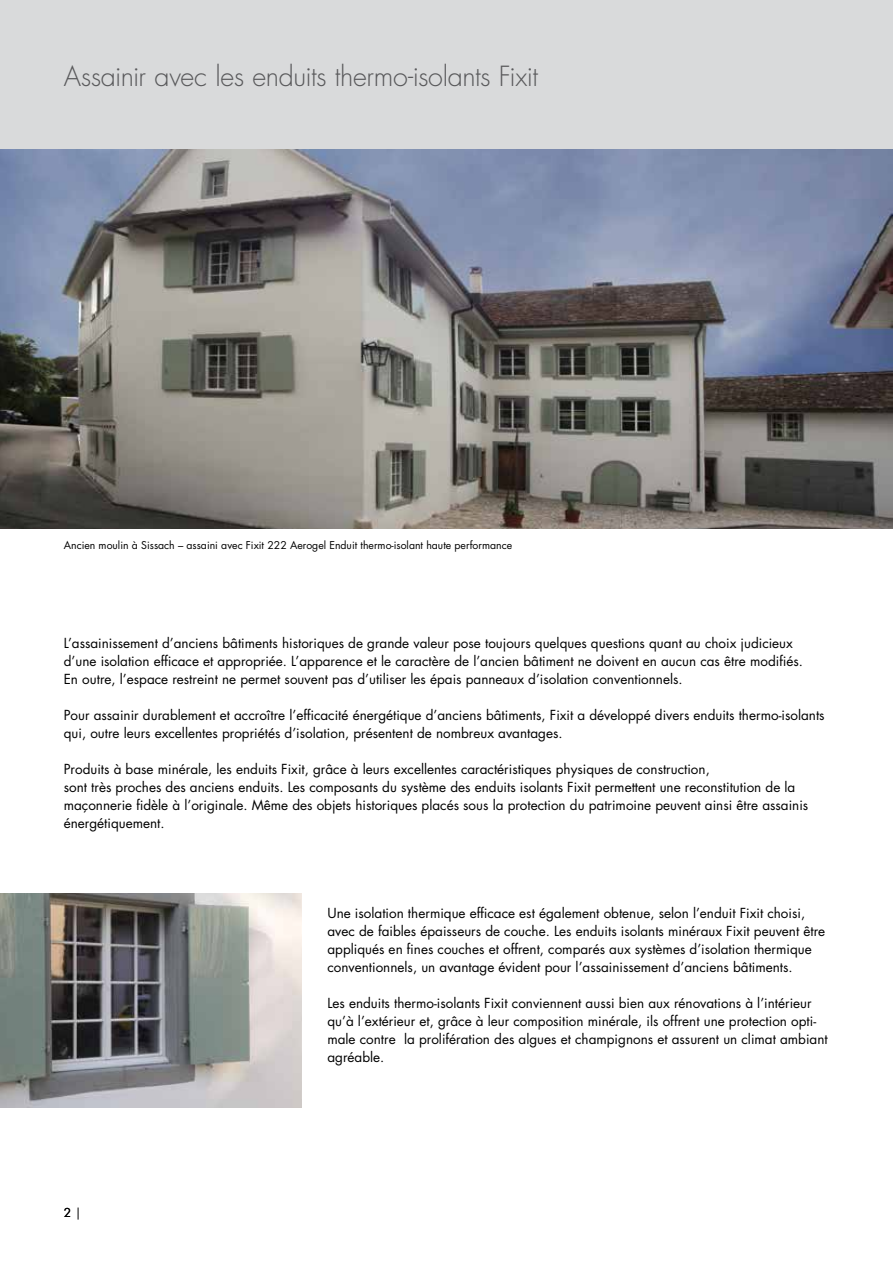
<style>
.page{position:relative;width:893px;height:1263px;background:#fff}
.page>*{position:absolute;margin:0;border:0;box-sizing:border-box;transform-origin:0 0}
.t1{font:300 37.5px "Futura Std";letter-spacing:-.02em;color:#58585a}
.t2{font:300 27px "Futura Std";letter-spacing:-.015em;color:#58585a}
.t3{font:13.5px/18px "Futura Std";color:#000}
.t4{font:12px "Futura Std";color:#000}
.t5{font:10.5px "Futura Std";color:#000}
</style>
<div class="page">
<img style="left:0;top:149px;width:893px;height:380px">
<img style="left:0;top:893px;width:302px;height:215px">
<div style="left:0;top:0;width:893px;height:149px;background:#d9dadb"></div>
<h1 class="t1" style="left:64px;top:58px;width:399px">Hier steht eine XL-Headline</h1>
<h2 class="t2" style="left:64px;top:60px;width:476px">Assainir avec les enduits thermo-isolants Fixit</h2>
<p class="t5" style="left:64px;top:538px;width:450px">Ancien moulin à Sissach – assaini avec Fixit 222 Aerogel Enduit thermo-isolant haute performance</p>
<p class="t3" style="left:64px;top:634px;width:741px">L’assainissement d’anciens bâtiments historiques de grande valeur pose toujours quelques questions quant au choix judicieux d’une isolation efficace et appropriée. L’apparence et le caractère de l’ancien bâtiment ne doivent en aucun cas être modifiés.<br>En outre, l’espace restreint ne permet souvent pas d’utiliser les épais panneaux d’isolation conventionnels.</p>
<p class="t3" style="left:64px;top:706px;width:762px">Pour assainir durablement et accroître l’efficacité énergétique d’anciens bâtiments, Fixit a développé divers enduits thermo-isolants qui, outre leurs excellentes propriétés d’isolation, présentent de nombreux avantages.</p>
<p class="t3" style="left:64px;top:760px;width:746px">Produits à base minérale, les enduits Fixit, grâce à leurs excellentes caractéristiques physiques de construction,<br>sont très proches des anciens enduits. Les composants du système des enduits isolants Fixit permettent une reconstitution de la maçonnerie fidèle à l’originale. Même des objets historiques placés sous la protection du patrimoine peuvent ainsi être assainis énergétiquement.</p>
<p class="t4" style="left:64px;top:1205px;width:19px">2 |</p>
<p class="t3" style="left:327px;top:904px;width:499px">Une isolation thermique efficace est également obtenue, selon l’enduit Fixit choisi, avec de faibles épaisseurs de couche. Les enduits isolants minéraux Fixit peuvent être appliqués en fines couches et offrent, comparés aux systèmes d’isolation thermique conventionnels, un avantage évident pour l’assainissement d’anciens bâtiments.</p>
<p class="t3" style="left:327px;top:994px;width:502px">Les enduits thermo-isolants Fixit conviennent aussi bien aux rénovations à l’intérieur qu’à l’extérieur et, grâce à leur composition minérale, ils offrent une protection opti&shy;male contre la prolifération des algues et champignons et assurent un climat ambiant agréable.</p>
</div>
